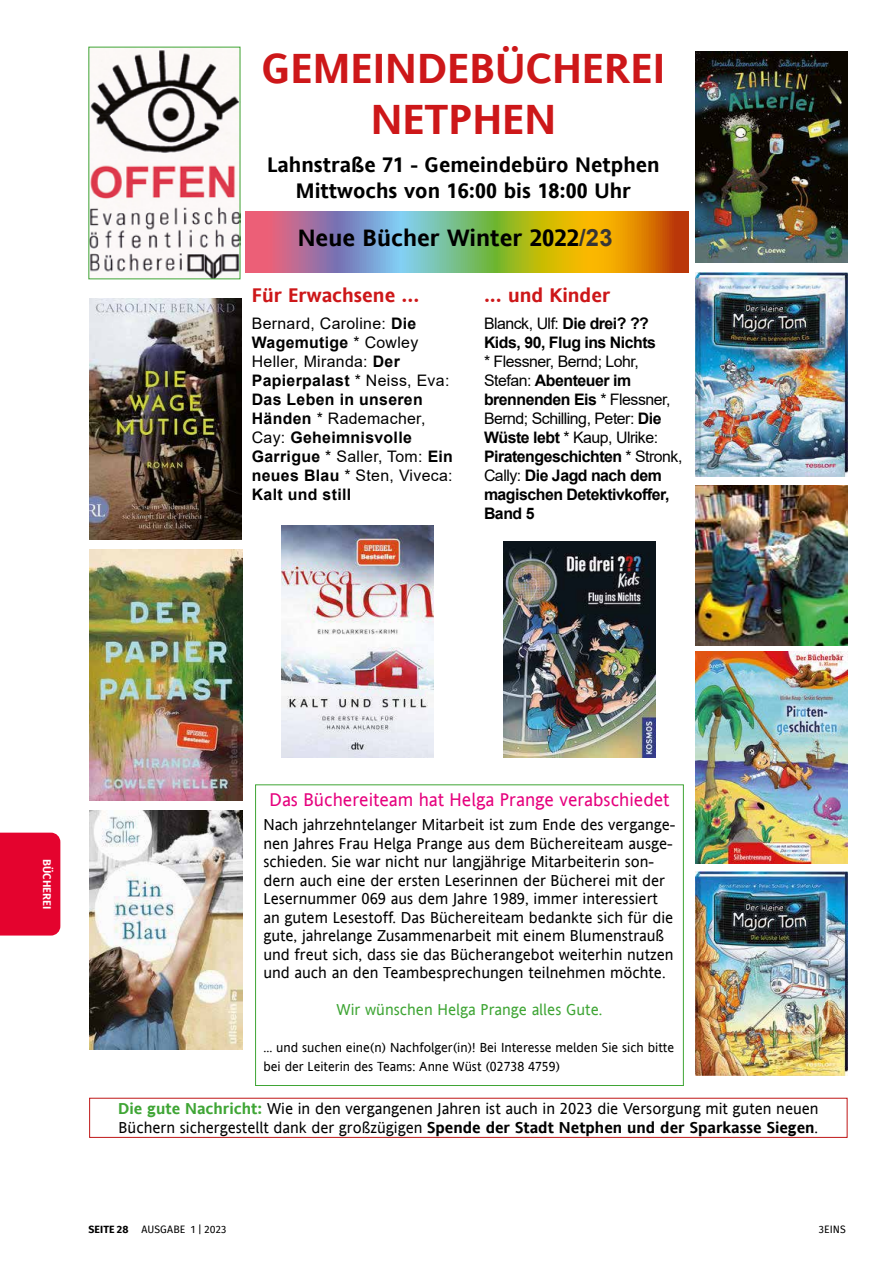
<style>
.page{position:relative;width:893px;height:1263px;background:#fff}
.page>*{position:absolute;margin:0;border:0;box-sizing:border-box;transform-origin:0 0}
.t1{font:700 42.3px/50.8px "Andale Sans";color:#cd1719;text-align:center}
.t2{font:700 23.85px "Andale Sans";color:#000}
.t3{font:700 21.15px/25.3px "Andale Sans";color:#000;text-align:center}
.t4{font:700 19.8px "Andale Sans";color:#cd1719}
.t5{font:18.45px "Andale Sans";color:#e6007d}
.t6{font:15.9px/18.5px "Andale Sans";color:#000}
.t7{font:700 15.9px/19px "Arial";letter-spacing:-.03em;color:#000}
.t8{font:700 15.9px/19px "Arial";letter-spacing:.02em;color:#000}
.t9{font:15.9px "Andale Sans";color:#3fa535}
.t10{font:13.2px/18.5px "Andale Sans";color:#000}
.t11{font:600 11.25px "Fira Sans";letter-spacing:.005em;color:#fff}
.t12{font:10.5px "Fira Sans";letter-spacing:.005em;color:#000}
.s1{font-family:"Arial";color:#373535}
.s2{font-weight:400}
.s3{font-weight:700;color:#3fa535}
.s4{font-weight:700}
</style>
<div class="page">
<div style="left:0;top:833px;width:60px;height:102px;background:#e4032e"></div>
<div style="left:255px;top:784px;width:429px;height:302px;border:1px solid #3fa535"></div>
<div style="left:89px;top:1098px;width:758px;height:40px;border:1px solid #bf1717"></div>
<img style="left:91px;top:49px;width:147px;height:228px">
<img style="left:696px;top:52px;width:151px;height:210px">
<img style="left:696px;top:486px;width:151px;height:159px">
<img style="left:90px;top:298px;width:151px;height:241px">
<img style="left:90px;top:550px;width:152px;height:250px">
<img style="left:90px;top:811px;width:152px;height:238px">
<img style="left:282px;top:526px;width:151px;height:232px">
<img style="left:696px;top:272px;width:151px;height:204px">
<img style="left:696px;top:651px;width:151px;height:213px">
<img style="left:696px;top:871px;width:151px;height:204px">
<img style="left:504px;top:541px;width:151px;height:217px">
<svg style="left:245px;top:211px;width:444px;height:61px;background:#ae9960"></svg>
<h1 class="t1" style="left:262px;top:42px;width:405px">GEMEINDEBÜCHEREI<br>NETPHEN</h1>
<h3 class="t3" style="left:267px;top:152px;width:394px">Lahnstraße 71 - Gemeindebüro Netphen<br>Mittwochs von 16:00 bis 18:00 Uhr</h3>
<h2 class="t2" style="left:298px;top:222px;width:317px">Neue Bücher Winter 2022<span class="s1">/23</span></h2>
<p class="t4" style="left:252px;top:281px;width:169px">Für Erwachsene ...</p>
<p class="t8" style="left:252px;top:314px;width:203px"><span class="s2">Bernard, Caroline:</span> Die<br>Wagemutige <span class="s2">* Cowley<br>Heller, Miranda:</span> Der<br>Papierpalast <span class="s2">* Neiss, Eva:<br></span>Das Leben in unseren<br>Händen <span class="s2">* Rademacher,<br>Cay:</span> Geheimnisvolle<br>Garrigue <span class="s2">* Saller, Tom:</span> Ein neues Blau <span class="s2">* Sten, Viveca:<br></span>Kalt und still</p>
<p class="t4" style="left:484px;top:281px;width:128px">... und Kinder</p>
<p class="t7" style="left:484px;top:314px;width:174px"><span class="s2">Blanck, Ulf:</span> Die drei? ??<br>Kids, 90, Flug ins Nichts</p>
<p class="t7" style="left:484px;top:352px;width:200px"><span class="s2">* Flessner, Bernd; Lohr,<br>Stefan:</span> Abenteuer im brennenden Eis <span class="s2">* Flessner,<br>Bernd; Schilling, Peter:</span> Die<br>Wüste lebt <span class="s2">* Kaup, Ulrike:<br></span>Piratengeschichten <span class="s2">* Stronk,<br>Cally:</span> Die Jagd nach dem magischen Detektivkoffer,<br>Band 5</p>
<p class="t11" style="left:56px;top:859px;width:52px;rotate:90deg">BÜCHEREI</p>
<p class="t5" style="left:269px;top:787px;width:402px">Das Büchereiteam hat Helga Prange verabschiedet</p>
<p class="t6" style="left:263px;top:815px;width:414px">Nach jahrzehntelanger Mitarbeit ist zum Ende des vergange&shy;nen Jahres Frau Helga Prange aus dem Büchereiteam ausge&shy;schieden. Sie war nicht nur langjährige Mitarbeiterin son&shy;dern auch eine der ersten Leserinnen der Bücherei mit der Lesernummer 069 aus dem Jahre 1989, immer interessiert an gutem Lesestoff. Das Büchereiteam bedankte sich für die gute, jahrelange Zusammenarbeit mit einem Blumenstrauß und freut sich, dass sie das Bücherangebot weiterhin nutzen und auch an den Teambesprechungen teilnehmen möchte.</p>
<p class="t9" style="left:337px;top:999px;width:267px">Wir wünschen Helga Prange alles Gute.</p>
<p class="t10" style="left:263px;top:1038px;width:412px">... und suchen eine(n) Nachfolger(in)! Bei Interesse melden Sie sich bitte bei der Leiterin des Teams: Anne Wüst (02738 4759)</p>
<p class="t6" style="left:118px;top:1099px;width:702px"><span class="s3">Die gute Nachricht:</span> Wie in den vergangenen Jahren ist auch in 2023 die Versorgung mit guten neuen<br>Büchern sichergestellt dank der großzügigen <span class="s4">Spende der Stadt Netphen und der Sparkasse Siegen</span>.</p>
<p class="t12" style="left:88px;top:1222px;width:140px"><span class="s4">SEITE 28</span> AUSGABE 1 | 2023</p>
<p class="t12" style="left:819px;top:1221px;width:28px">3EINS</p>
</div>
